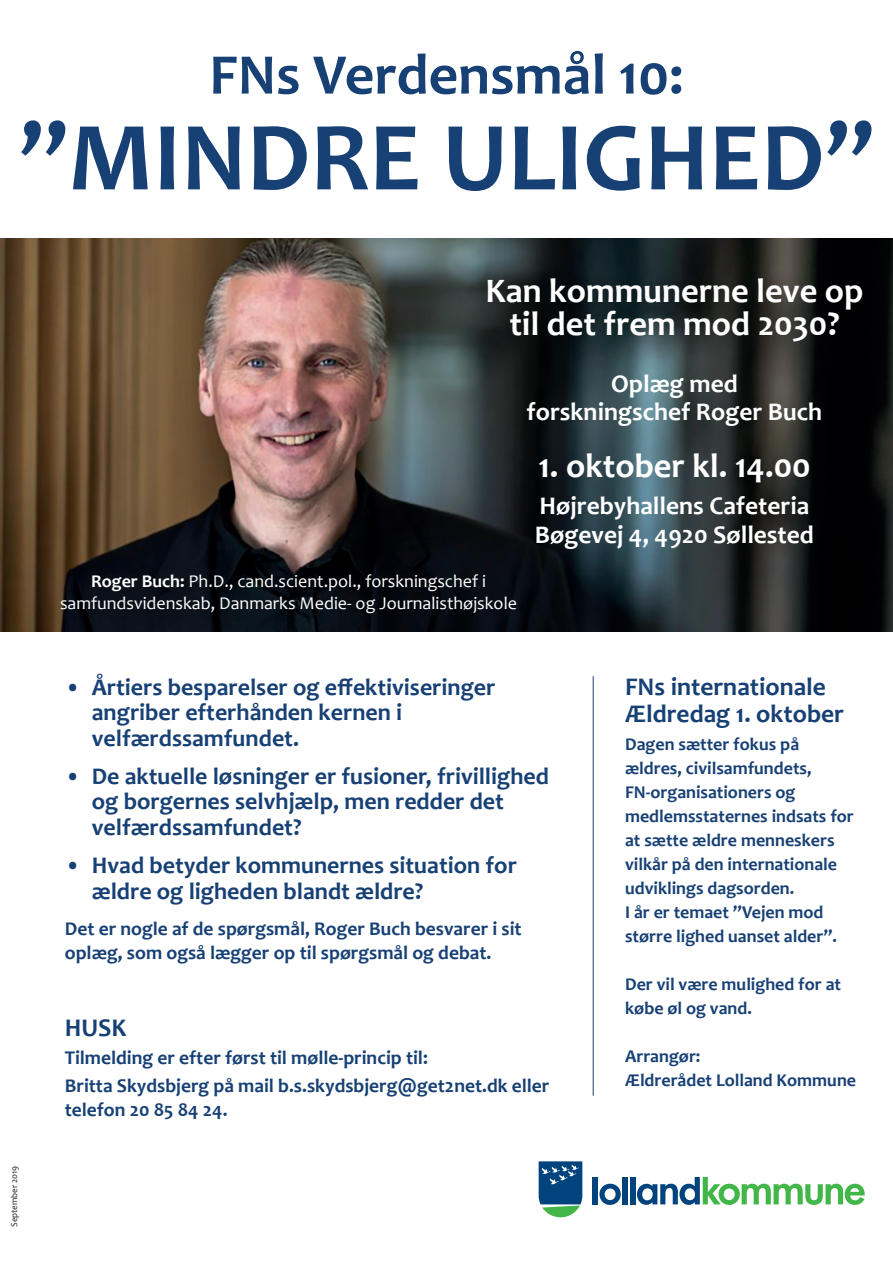
<style>
.page{position:relative;width:893px;height:1263px;background:#fff}
.page>*{position:absolute;margin:0;border:0;box-sizing:border-box;transform-origin:0 0}
.t1{font:700 98.7px "Candara";color:#174075}
.t2{font:700 58.05px "Candara";color:#174075}
.t3{font:700 34.5px/33px "Candara";color:#fff;text-align:center}
.t4{font:700 25.5px/28.5px "Candara";color:#fff;text-align:center}
.t5{font:700 25.5px/27px "Candara";color:#174075}
.t6{font:700 24px/25.5px "Candara";color:#174075}
.t7{font:700 19.5px/24px "Candara";color:#174075}
.t8{font:700 18px/24px "Candara";color:#174075}
.t9{font:18px/21.6px "Candara";color:#fff;text-align:center}
.t10{font:9px "Candara";color:#231f20}
.s1{font-weight:700}
</style>
<div class="page">
<img style="left:870px;top:238px;width:23px;height:393px">
<svg style="left:769px;top:238px;width:101px;height:393px;background:#161716"></svg>
<img style="left:0;top:238px;width:769px;height:393px">
<hr style="left:593px;top:676px;width:1px;height:420px;background:#174075">
<div style="left:593px;top:1177px;width:5px;height:27px;background:#01437c"></div>
<svg style="left:599px;top:1184px;width:22px;height:21px"></svg>
<div style="left:622px;top:1177px;width:6px;height:27px;background:#01437c"></div>
<div style="left:630px;top:1177px;width:5px;height:27px;background:#01437c"></div>
<svg style="left:637px;top:1177px;width:228px;height:28px"></svg>
<svg style="left:539px;top:1161px;width:43px;height:56px;background:#33708b"></svg>
<h2 class="t2" style="left:209px;top:38px;width:476px">FNs Verdensmål 10:</h2>
<h1 class="t1" style="left:19px;top:95px;width:857px">”MINDRE ULIGHED”</h1>
<h3 class="t3" style="left:485px;top:274px;width:379px">Kan kommunerne leve op til det frem mod 2030?</h3>
<h3 class="t4" style="left:527px;top:369px;width:297px">Oplæg med forskningschef Roger Buch</h3>
<h3 class="t3" style="left:538px;top:449px;width:274px">1. oktober kl. 14.00</h3>
<h3 class="t4" style="left:535px;top:492px;width:281px;text-align:left">Højrebyhallens Cafeteria<br>Bøgevej 4, 4920 Søllested</h3>
<p class="t9" style="left:60px;top:570px;width:458px"><span class="s1">Roger Buch:</span> Ph.D., cand.scient.pol., forskningschef i samfundsvidenskab, Danmarks Medie- og Journalisthøjskole</p>
<p class="t10" style="left:9px;top:1227px;width:63px;rotate:-90deg">September 2019</p>
<h3 class="t6" style="left:92px;top:674px;width:405px;text-indent:-27px">• Årtiers besparelser og effektiviseringer angriber efterhånden kernen i velfærdssamfundet.</h3>
<h3 class="t6" style="left:92px;top:763px;width:459px;text-indent:-27px">• De aktuelle løsninger er fusioner, frivillighed og borgernes selvhjælp, men redder det velfærdssamfundet?</h3>
<h3 class="t6" style="left:92px;top:852px;width:427px;text-indent:-27px">• Hvad betyder kommunernes situation for ældre og ligheden blandt ældre?</h3>
<p class="t7" style="left:65px;top:917px;width:458px">Det er nogle af de spørgsmål, Roger Buch besvarer i sit oplæg, som også lægger op til spørgsmål og debat.</p>
<h3 class="t5" style="left:65px;top:1014px;width:63px">HUSK</h3>
<p class="t7" style="left:65px;top:1043px;width:486px;line-height:28.2px">Tilmelding er efter først til mølle-princip til:<br>Britta Skydsbjerg på mail b.s.skydsbjerg@get2net.dk eller</p>
<p class="t7" style="left:65px;top:1098px;width:164px">telefon 20 85 84 24.</p>
<h3 class="t5" style="left:625px;top:672px;width:220px">FNs internationale<br>Ældredag 1. oktober</h3>
<p class="t8" style="left:625px;top:732px;width:230px">Dagen sætter fokus på ældres, civilsamfundets,<br>FN-organisationers og medlemsstaternes indsats for at sætte ældre menneskers vilkår på den internationale udviklings dagsorden.<br>I år er temaet ”Vejen mod større lighed uanset alder”.</p>
<p class="t8" style="left:625px;top:972px;width:217px">Der vil være mulighed for at købe øl og vand.</p>
<p class="t8" style="left:625px;top:1044px;width:233px">Arrangør:<br>Ældrerådet Lolland Kommune</p>
</div>
